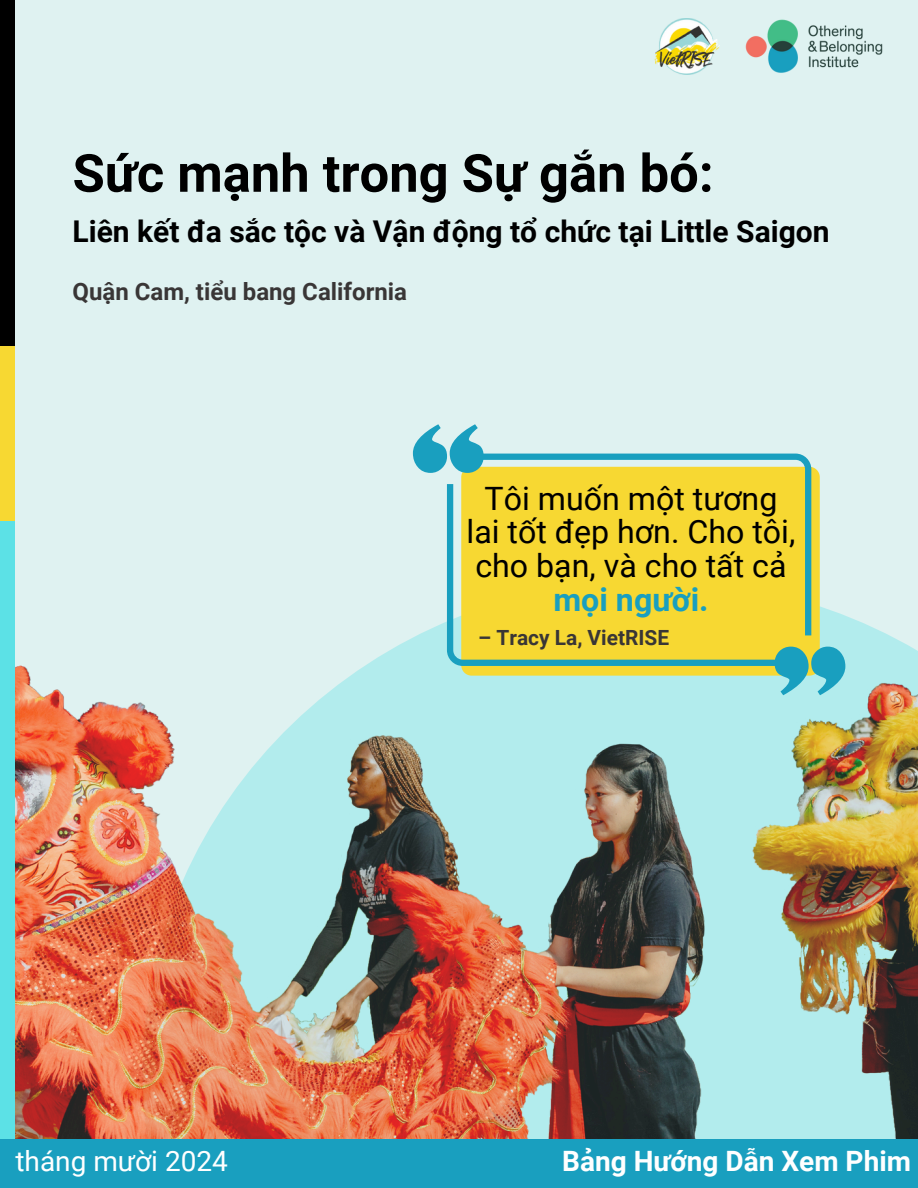
<style>
.page{position:relative;width:918px;height:1188px;background:#dff2f1}
.page>*{position:absolute;margin:0;border:0;box-sizing:border-box;transform-origin:0 0}
.t1{font:700 52.5px "Roboto";color:#000}
.t2{font:32.25px/33.8px "Roboto";color:#000;text-align:center}
.t3{font:700 30px "Roboto";color:#000}
.t4{font:700 28.05px "Roboto";color:#fff}
.t5{font:28.05px "Roboto";color:#fff}
.t6{font:700 24px "Roboto";color:#393636}
.t7{font:700 20.85px "Roboto";color:#393636}
.s1{font-weight:700;color:#199fbf}
</style>
<div class="page">
<div style="left:0;top:0;width:15px;height:346px;background:#000"></div>
<img style="left:654px;top:18px;width:66px;height:56px">
<img style="left:745px;top:19px;width:138px;height:54px">
<img style="left:15px;top:452px;width:903px;height:688px">
<div style="left:0;top:346px;width:15px;height:175px;background:#f7d832"></div>
<div style="left:0;top:521px;width:15px;height:667px;background:#5ce1e6"></div>
<div style="left:0;top:1140px;width:918px;height:48px;background:#199fbf"></div>
<div style="left:461px;top:467px;width:359px;height:209px;background:#f7d832;border-radius:10px"></div>
<svg style="left:413px;top:424px;width:71px;height:49px"></svg>
<svg style="left:479px;top:454px;width:332px;height:181px"></svg>
<svg style="left:775px;top:647px;width:70px;height:48px;background:#57bac2"></svg>
<svg style="left:447px;top:484px;width:332px;height:182px"></svg>
<p class="t1" style="left:73px;top:143px;width:643px">Sức mạnh trong Sự gắn bó:</p>
<p class="t3" style="left:73px;top:215px;width:759px">Liên kết đa sắc tộc và Vận động tổ chức tại Little Saigon</p>
<p class="t6" style="left:73px;top:277px;width:336px">Quận Cam, tiểu bang California</p>
<p class="t2" style="left:467px;top:482px;width:330px">Tôi muốn một tương lai tốt đẹp hơn. Cho tôi, cho bạn, và cho tất cả <span class="s1">mọi người.</span></p>
<p class="t7" style="left:478px;top:625px;width:193px">– Tracy La, VietRISE</p>
<h5 class="t5" style="left:15px;top:1145px;width:214px">tháng mười 2024</h5>
<h1 class="t4" style="left:562px;top:1145px;width:350px">Bảng Hướng Dẫn Xem Phim</h1>
</div>
